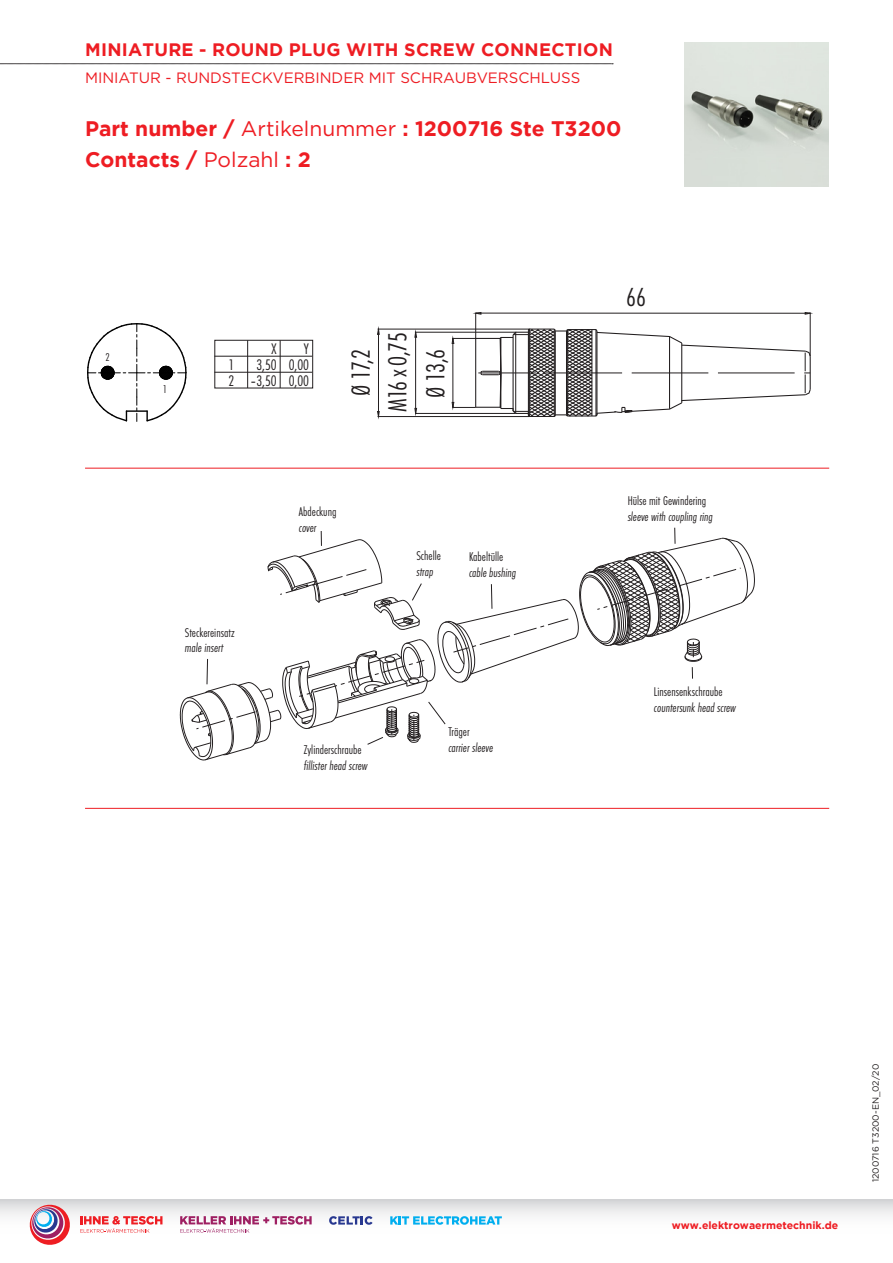
<style>
.page{position:relative;width:893px;height:1263px;background:#fff}
.page>*{position:absolute;margin:0;border:0;box-sizing:border-box;transform-origin:0 0}
.t1{font:300 condensed 27.15px/37.3px "Futura T";letter-spacing:-.035em;color:#231f20;text-align:center}
.Bildinfo-Überschrift{font:700 21px "Gotham";color:#ee1d23}
.t2{font:700 18px "Gotham";letter-spacing:.015em;color:#ee1d23}
.t3{font:300 condensed 15.9px/15.9px "Futura T";color:#231f20}
.t4{font:15px "Gotham";color:#ee1d23}
.t5{font:italic 300 condensed 13.2px/15.8px "Futura T";color:#231f20}
.t6{font:300 condensed 13.2px/15.8px "Futura T";color:#231f20}
.t7{font:300 condensed 11.7px "Futura T";color:#231f20}
.t8{font:700 10.5px "Gotham";color:#ee1d23}
.Bildinfo-Text{font:9px "Gotham";color:#231f20}
.s1{font-weight:400}
.s2{font-style:italic}
.s3{font-style:normal}
</style>
<div class="page">
<svg style="left:0;top:64px;width:613px;height:1px"></svg>
<svg style="left:0;top:1199px;width:893px;height:29px"></svg>
<svg style="left:80px;top:1216px;width:82px;height:17px"></svg>
<svg style="left:30px;top:1205px;width:42px;height:40px"></svg>
<svg style="left:180px;top:1216px;width:132px;height:17px"></svg>
<svg style="left:329px;top:1216px;width:44px;height:9px"></svg>
<svg style="left:390px;top:1216px;width:112px;height:9px"></svg>
<svg style="left:180px;top:528px;width:575px;height:232px"></svg>
<svg style="left:377px;top:312px;width:435px;height:156px"></svg>
<img style="left:685px;top:43px;width:144px;height:144px">
<hr style="left:85px;top:468px;width:744px;height:1px;background:#ee1d23">
<hr style="left:85px;top:808px;width:744px;height:1px;background:#ee1d23">
<div style="left:214px;top:340px;width:99px;height:48px;border:1px solid #231f20"></div>
<hr style="left:247px;top:340px;width:1px;height:48px;background:#231f20">
<hr style="left:280px;top:340px;width:1px;height:48px;background:#231f20">
<hr style="left:214px;top:356px;width:98px;height:1px;background:#231f20">
<hr style="left:214px;top:372px;width:98px;height:1px;background:#231f20">
<svg style="left:87px;top:323px;width:100px;height:99px"></svg>
<h3 class="t2" style="left:85px;top:39px;width:529px">MINIATURE - ROUND PLUG WITH SCREW CONNECTION</h3>
<p class="t4" style="left:85px;top:68px;width:497px">MINIATUR - RUNDSTECKVERBINDER MIT SCHRAUBVERSCHLUSS</p>
<p class="Bildinfo-Überschrift" style="left:85px;top:116px;width:538px">Part number / <span class="s1">Artikelnummer</span> : 1200716 Ste T3200</p>
<p class="Bildinfo-Überschrift" style="left:85px;top:148px;width:227px">Contacts / <span class="s1">Polzahl</span> : 2</p>
<p class="t7" style="left:105px;top:350px;width:6px">2</p>
<p class="t7" style="left:163px;top:382px;width:6px">1</p>
<p class="t3" style="left:228px;top:356px;width:7px">1<br>2</p>
<p class="t3" style="left:251px;top:341px;width:28px;text-align:right">X<br>3,50 –3,50</p>
<p class="t3" style="left:289px;top:341px;width:22px;text-align:justify;text-indent:15px">Y 0,00<br>0,00</p>
<p class="t1" style="left:342px;top:412px;width:81px;rotate:-90deg">Ø 17,2<br>M16 x 0,75<br>Ø 13,6</p>
<p class="t6" style="left:185px;top:624px;width:51px">Steckereinsatz <span class="s2">male insert</span></p>
<p class="t6" style="left:299px;top:504px;width:39px">Abdeckung <span class="s2">cover</span></p>
<p class="t6" style="left:416px;top:547px;width:26px">Schelle <span class="s2">strap</span></p>
<p class="t5" style="left:469px;top:549px;width:49px"><span class="s3">Kabeltülle </span>cable bushing</p>
<p class="t5" style="left:304px;top:741px;width:65px"><span class="s3">Zylinderschraube </span>fillister head screw</p>
<p class="t5" style="left:448px;top:724px;width:46px"><span class="s3">Träger </span>carrier sleeve</p>
<p class="t1" style="left:626px;top:278px;width:21px">66</p>
<p class="t5" style="left:628px;top:493px;width:87px"><span class="s3">Hülse mit Gewindering </span>sleeve with coupling ring</p>
<p class="t5" style="left:654px;top:684px;width:83px"><span class="s3">Linsensenkschraube </span>countersunk head screw</p>
<p class="t8" style="left:672px;top:1219px;width:168px">www.elektrowaermetechnik.de</p>
<p class="Bildinfo-Text" style="left:870px;top:1182px;width:120px;rotate:-90deg">1200716 T3200-EN_02/20</p>
</div>
